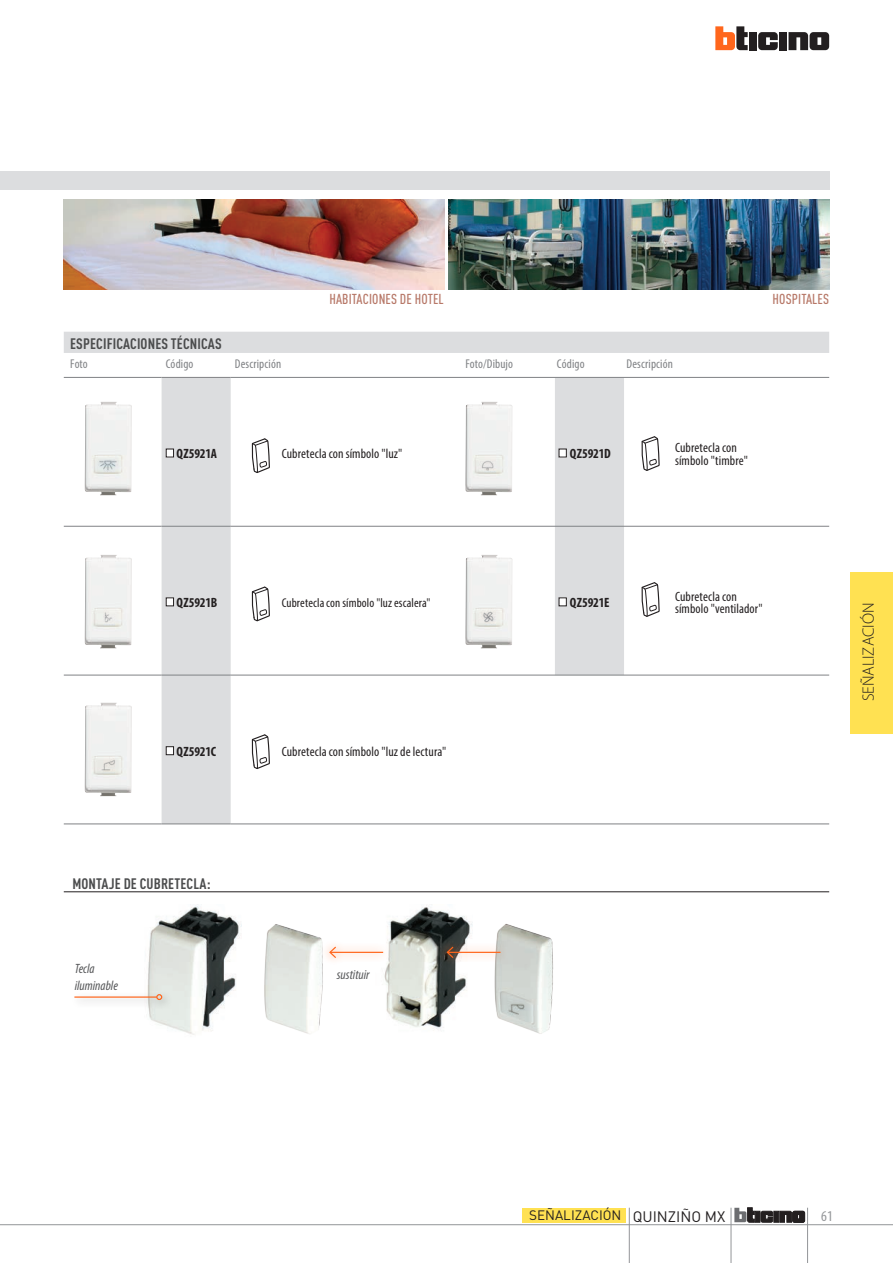
<style>
.page{position:relative;width:893px;height:1263px;background:#fff}
.page>*{position:absolute;margin:0;border:0;box-sizing:border-box;transform-origin:0 0}
.Informacion{font:300 16.5px "Myriad Pro";letter-spacing:-.01em;color:#231f20}
.Titoletto_Tabella{font:700 condensed 15px "DIN Pro";letter-spacing:.01em;color:#4b4c4d}
.t1{font:15px "DIN";color:#231f20}
.Numero_pagina{font:condensed 15px "Myriad Pro";color:#939598}
.D_CAT_titolo_tabella{font:500 condensed 14.25px "DIN Pro";letter-spacing:.01em;color:#b77868}
.Descrizione{font:condensed 13.5px/12.8px "Myriad Pro";letter-spacing:.01em;color:#231f20}
.CODIGOS_PRODUCTOS{font:700 condensed 13.5px "Myriad Pro";letter-spacing:-.01em;color:#231f20}
.CAT_descrizioni_con{font:italic condensed 13.5px "Myriad Pro";color:#57585a}
.t2{font:13.5px "DIN";color:#231f20}
.Articolo{font:condensed 12.75px "Myriad Pro";letter-spacing:.01em;color:#808285}
.Descrizione-2{font:condensed 12.75px "Myriad Pro";letter-spacing:.01em;color:#231f20}
</style>
<div class="page">
<hr style="left:731px;top:1208px;width:1px;height:55px;background:#939598">
<hr style="left:807px;top:1208px;width:1px;height:55px;background:#939598">
<svg style="left:758px;top:32px;width:20px;height:18px"></svg>
<div style="left:779px;top:32px;width:8px;height:18px;background:#231f20"></div>
<div style="left:749px;top:32px;width:8px;height:18px;background:#231f20"></div>
<svg style="left:715px;top:26px;width:33px;height:24px"></svg>
<svg style="left:788px;top:32px;width:41px;height:18px"></svg>
<div style="left:755px;top:1211px;width:5px;height:11px;background:#231f20;border:1px solid #231f20"></div>
<div style="left:774px;top:1211px;width:5px;height:11px;background:#231f20;border:1px solid #231f20"></div>
<svg style="left:780px;top:1211px;width:25px;height:11px"></svg>
<svg style="left:734px;top:1208px;width:20px;height:14px"></svg>
<svg style="left:761px;top:1211px;width:12px;height:11px"></svg>
<hr style="left:629px;top:1208px;width:1px;height:55px;background:#939598">
<div style="left:851px;top:572px;width:42px;height:161px;background:#ffe152"></div>
<div style="left:523px;top:1208px;width:103px;height:14px;background:#ffe152"></div>
<hr style="left:0;top:1224px;width:893px;height:1px;background:#939598">
<img style="left:494px;top:924px;width:60px;height:110px">
<img style="left:384px;top:905px;width:88px;height:125px">
<img style="left:147px;top:905px;width:95px;height:130px">
<img style="left:264px;top:924px;width:59px;height:110px">
<svg style="left:64px;top:332px;width:765px;height:492px"></svg>
<hr style="left:64px;top:377px;width:98px;height:1px;background:#808285">
<hr style="left:162px;top:377px;width:69px;height:1px;background:#808285">
<hr style="left:231px;top:377px;width:598px;height:1px;background:#808285">
<hr style="left:64px;top:526px;width:98px;height:1px;background:#808285">
<hr style="left:162px;top:526px;width:69px;height:1px;background:#808285">
<hr style="left:231px;top:526px;width:598px;height:1px;background:#808285">
<hr style="left:64px;top:675px;width:98px;height:1px;background:#808285">
<hr style="left:162px;top:675px;width:69px;height:1px;background:#808285">
<hr style="left:231px;top:675px;width:598px;height:1px;background:#808285">
<hr style="left:64px;top:824px;width:98px;height:1px;background:#808285">
<hr style="left:162px;top:824px;width:69px;height:1px;background:#808285">
<hr style="left:231px;top:824px;width:598px;height:1px;background:#808285">
<div style="left:0;top:171px;width:829px;height:19px;background:#dcdddf"></div>
<div style="left:166px;top:449px;width:8px;height:8px;background:#fff"></div>
<div style="left:166px;top:449px;width:8px;height:8px;border:1px solid #231f20"></div>
<div style="left:166px;top:747px;width:8px;height:8px;background:#fff"></div>
<div style="left:166px;top:746px;width:8px;height:9px;border:1px solid #231f20"></div>
<div style="left:166px;top:598px;width:8px;height:8px;background:#fff"></div>
<div style="left:166px;top:597px;width:8px;height:9px;border:1px solid #231f20"></div>
<div style="left:559px;top:449px;width:7px;height:8px;background:#fff"></div>
<div style="left:559px;top:449px;width:8px;height:8px;border:1px solid #231f20"></div>
<div style="left:559px;top:598px;width:7px;height:8px;background:#fff"></div>
<div style="left:559px;top:597px;width:8px;height:9px;border:1px solid #231f20"></div>
<svg style="left:244px;top:434px;width:27px;height:40px"></svg>
<svg style="left:630px;top:432px;width:31px;height:39px"></svg>
<svg style="left:241px;top:582px;width:30px;height:40px"></svg>
<svg style="left:241px;top:730px;width:30px;height:40px"></svg>
<svg style="left:630px;top:577px;width:31px;height:40px"></svg>
<hr style="left:64px;top:891px;width:765px;height:1px;background:#231f20">
<div style="left:70px;top:989px;width:103px;height:22px;background:#231f20;opacity:.4"></div>
<hr style="left:74px;top:996px;width:83px;height:2px;background:#ff661c">
<svg style="left:156px;top:994px;width:6px;height:6px"></svg>
<div style="left:438px;top:938px;width:71px;height:28px;background:#ff661c;opacity:.75"></div>
<hr style="left:447px;top:952px;width:53px;height:1px;background:#ff661c">
<svg style="left:446px;top:945px;width:9px;height:14px"></svg>
<div style="left:321px;top:938px;width:71px;height:28px;background:#ff661c;opacity:.75"></div>
<hr style="left:330px;top:952px;width:53px;height:1px;background:#ff661c">
<svg style="left:328px;top:945px;width:9px;height:14px"></svg>
<img style="left:64px;top:200px;width:380px;height:89px">
<img style="left:449px;top:200px;width:380px;height:89px">
<img style="left:85px;top:555px;width:47px;height:93px">
<img style="left:465px;top:555px;width:48px;height:93px">
<img style="left:85px;top:702px;width:47px;height:94px">
<img style="left:85px;top:402px;width:47px;height:93px">
<img style="left:465px;top:402px;width:48px;height:93px">
<p class="D_CAT_titolo_tabella" style="left:329px;top:291px;width:116px">HABITACIONES DE HOTEL</p>
<p class="D_CAT_titolo_tabella" style="left:773px;top:291px;width:58px">HOSPITALES</p>
<p class="Titoletto_Tabella" style="left:70px;top:335px;width:153px">ESPECIFICACIONES TÉCNICAS</p>
<p class="Articolo" style="left:70px;top:357px;width:19px">Foto</p>
<p class="Articolo" style="left:166px;top:357px;width:29px">Código</p>
<p class="Articolo" style="left:235px;top:357px;width:48px">Descripción</p>
<p class="Articolo" style="left:465px;top:357px;width:49px">Foto/Dibujo</p>
<p class="Articolo" style="left:557px;top:357px;width:29px">Código</p>
<p class="Articolo" style="left:627px;top:357px;width:48px">Descripción</p>
<p class="CODIGOS_PRODUCTOS" style="left:176px;top:445px;width:42px">QZ5921A</p>
<p class="Descrizione" style="left:282px;top:447px;width:122px">Cubretecla con símbolo "luz"</p>
<p class="CODIGOS_PRODUCTOS" style="left:570px;top:445px;width:42px">QZ5921D</p>
<p class="Descrizione" style="left:675px;top:441px;width:74px">Cubretecla con símbolo "timbre"</p>
<p class="CODIGOS_PRODUCTOS" style="left:176px;top:594px;width:42px">QZ5921B</p>
<p class="Descrizione-2" style="left:282px;top:595px;width:150px">Cubretecla con símbolo "luz escalera"</p>
<p class="CODIGOS_PRODUCTOS" style="left:176px;top:743px;width:41px">QZ5921C</p>
<p class="Descrizione" style="left:282px;top:745px;width:166px">Cubretecla con símbolo "luz de lectura"</p>
<p class="Titoletto_Tabella" style="left:72px;top:874px;width:140px">MONTAJE DE CUBRETECLA:</p>
<p class="CAT_descrizioni_con" style="left:75px;top:961px;width:21px">Tecla</p>
<p class="CAT_descrizioni_con" style="left:75px;top:977px;width:45px">iluminable</p>
<p class="CAT_descrizioni_con" style="left:337px;top:966px;width:34px">sustituir</p>
<p class="CODIGOS_PRODUCTOS" style="left:570px;top:594px;width:41px">QZ5921E</p>
<p class="Descrizione" style="left:675px;top:590px;width:89px">Cubretecla con símbolo "ventilador"</p>
<p class="Informacion" style="left:858px;top:701px;width:100px;rotate:-90deg">SEÑALIZACIÓN</p>
<p class="t2" style="left:529px;top:1207px;width:94px">SEÑALIZACIÓN</p>
<p class="t1" style="left:633px;top:1207px;width:94px">QUINZIÑO MX</p>
<p class="Numero_pagina" style="left:821px;top:1207px;width:13px">61</p>
</div>
